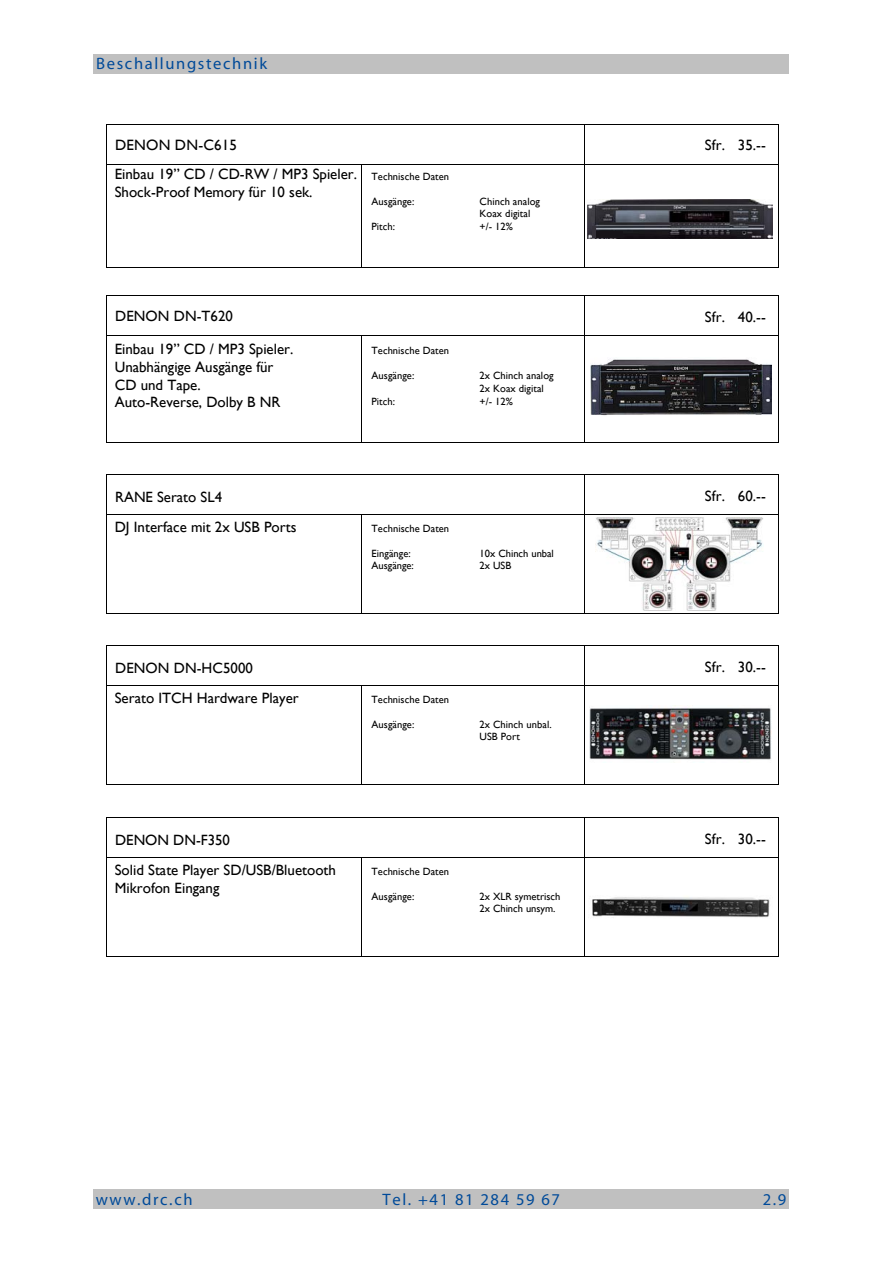
<style>
.page{position:relative;width:893px;height:1263px;background:#fff}
.page>*{position:absolute;margin:0;border:0;box-sizing:border-box;transform-origin:0 0}
.t1{font:16.5px "Myriad";letter-spacing:.1em;color:#004a99}
.t2{font:15px/17.9px "Gill Sans";color:#000}
.t3{font:14.85px "Gill Sans";color:#000}
.t4{font:10.5px/12.6px "Gill Sans";letter-spacing:.005em;color:#000}
</style>
<div class="page">
<img style="left:588px;top:857px;width:184px;height:100px">
<hr style="left:107px;top:295px;width:477px;height:1px;background:#000">
<hr style="left:585px;top:295px;width:193px;height:1px;background:#000">
<hr style="left:106px;top:296px;width:1px;height:40px;background:#000">
<hr style="left:584px;top:296px;width:1px;height:40px;background:#000">
<hr style="left:778px;top:296px;width:1px;height:40px;background:#000">
<hr style="left:107px;top:336px;width:254px;height:1px;background:#000">
<hr style="left:362px;top:336px;width:222px;height:1px;background:#000">
<hr style="left:585px;top:336px;width:193px;height:1px;background:#000">
<hr style="left:106px;top:336px;width:1px;height:107px;background:#000">
<hr style="left:107px;top:443px;width:254px;height:1px;background:#000">
<hr style="left:361px;top:336px;width:1px;height:107px;background:#000">
<hr style="left:362px;top:443px;width:222px;height:1px;background:#000">
<hr style="left:584px;top:336px;width:1px;height:107px;background:#000">
<hr style="left:585px;top:443px;width:193px;height:1px;background:#000">
<hr style="left:778px;top:336px;width:1px;height:107px;background:#000">
<hr style="left:107px;top:124px;width:477px;height:1px;background:#000">
<hr style="left:585px;top:124px;width:193px;height:1px;background:#000">
<hr style="left:106px;top:125px;width:1px;height:39px;background:#000">
<hr style="left:584px;top:125px;width:1px;height:39px;background:#000">
<hr style="left:778px;top:125px;width:1px;height:39px;background:#000">
<hr style="left:107px;top:164px;width:254px;height:1px;background:#000">
<hr style="left:362px;top:164px;width:222px;height:1px;background:#000">
<hr style="left:585px;top:164px;width:193px;height:1px;background:#000">
<hr style="left:106px;top:165px;width:1px;height:102px;background:#000">
<hr style="left:107px;top:267px;width:254px;height:1px;background:#000">
<hr style="left:361px;top:165px;width:1px;height:102px;background:#000">
<hr style="left:362px;top:267px;width:222px;height:1px;background:#000">
<hr style="left:584px;top:165px;width:1px;height:102px;background:#000">
<hr style="left:585px;top:267px;width:193px;height:1px;background:#000">
<hr style="left:778px;top:165px;width:1px;height:102px;background:#000">
<div style="left:93px;top:54px;width:696px;height:20px;background:#c0c0c0"></div>
<div style="left:93px;top:1189px;width:696px;height:20px;background:#c0c0c0"></div>
<hr style="left:107px;top:474px;width:477px;height:1px;background:#000">
<hr style="left:585px;top:474px;width:193px;height:1px;background:#000">
<hr style="left:106px;top:475px;width:1px;height:39px;background:#000">
<hr style="left:584px;top:475px;width:1px;height:39px;background:#000">
<hr style="left:778px;top:475px;width:1px;height:39px;background:#000">
<hr style="left:107px;top:514px;width:254px;height:1px;background:#000">
<hr style="left:362px;top:514px;width:222px;height:1px;background:#000">
<hr style="left:585px;top:514px;width:193px;height:1px;background:#000">
<hr style="left:106px;top:515px;width:1px;height:99px;background:#000">
<hr style="left:107px;top:614px;width:254px;height:1px;background:#000">
<hr style="left:361px;top:515px;width:1px;height:99px;background:#000">
<hr style="left:362px;top:614px;width:222px;height:1px;background:#000">
<hr style="left:584px;top:515px;width:1px;height:99px;background:#000">
<hr style="left:585px;top:614px;width:193px;height:1px;background:#000">
<hr style="left:778px;top:515px;width:1px;height:99px;background:#000">
<hr style="left:107px;top:645px;width:477px;height:1px;background:#000">
<hr style="left:585px;top:645px;width:193px;height:1px;background:#000">
<hr style="left:106px;top:646px;width:1px;height:39px;background:#000">
<hr style="left:584px;top:646px;width:1px;height:39px;background:#000">
<hr style="left:778px;top:646px;width:1px;height:39px;background:#000">
<hr style="left:107px;top:685px;width:254px;height:1px;background:#000">
<hr style="left:362px;top:685px;width:222px;height:1px;background:#000">
<hr style="left:585px;top:685px;width:193px;height:1px;background:#000">
<hr style="left:106px;top:686px;width:1px;height:99px;background:#000">
<hr style="left:107px;top:785px;width:254px;height:1px;background:#000">
<hr style="left:361px;top:686px;width:1px;height:99px;background:#000">
<hr style="left:362px;top:785px;width:222px;height:1px;background:#000">
<hr style="left:584px;top:686px;width:1px;height:99px;background:#000">
<hr style="left:585px;top:785px;width:193px;height:1px;background:#000">
<hr style="left:778px;top:686px;width:1px;height:99px;background:#000">
<img style="left:587px;top:200px;width:185px;height:38px">
<div style="left:596px;top:232px;width:27px;height:6px;background:#161318"></div>
<hr style="left:592px;top:226px;width:4px;height:12px;background:#35323a">
<img style="left:590px;top:359px;width:181px;height:57px">
<img style="left:589px;top:705px;width:182px;height:55px">
<hr style="left:107px;top:817px;width:477px;height:1px;background:#000">
<hr style="left:585px;top:817px;width:193px;height:1px;background:#000">
<hr style="left:106px;top:818px;width:1px;height:40px;background:#000">
<hr style="left:584px;top:818px;width:1px;height:40px;background:#000">
<hr style="left:778px;top:818px;width:1px;height:40px;background:#000">
<hr style="left:107px;top:858px;width:254px;height:1px;background:#000">
<hr style="left:362px;top:858px;width:222px;height:1px;background:#000">
<hr style="left:585px;top:858px;width:193px;height:1px;background:#000">
<hr style="left:106px;top:858px;width:1px;height:99px;background:#000">
<hr style="left:107px;top:957px;width:254px;height:1px;background:#000">
<hr style="left:361px;top:858px;width:1px;height:99px;background:#000">
<hr style="left:362px;top:957px;width:222px;height:1px;background:#000">
<hr style="left:584px;top:858px;width:1px;height:99px;background:#000">
<hr style="left:585px;top:957px;width:193px;height:1px;background:#000">
<hr style="left:778px;top:858px;width:1px;height:99px;background:#000">
<img style="left:595px;top:518px;width:168px;height:93px">
<p class="t1" style="left:96px;top:55px;width:172px">Beschallungstechnik</p>
<p class="t2" style="left:115px;top:131px;width:244px;line-height:28.7px">DENON DN-C615<br>Einbau 19” CD / CD-RW / MP3 Spieler.</p>
<p class="t2" style="left:115px;top:183px;width:199px">Shock-Proof Memory für 10 sek.</p>
<p class="t4" style="left:371px;top:170px;width:79px">Technische Daten</p>
<p class="t4" style="left:371px;top:195px;width:44px">Ausgänge:</p>
<p class="t4" style="left:479px;top:195px;width:62px">Chinch analog<br>Koax digital</p>
<p class="t4" style="left:371px;top:220px;width:25px">Pitch:</p>
<p class="t4" style="left:479px;top:220px;width:35px">+/- 12%</p>
<p class="t3" style="left:115px;top:308px;width:119px">DENON DN-T620</p>
<p class="t2" style="left:115px;top:340px;width:180px">Einbau 19” CD / MP3 Spieler.<br>Unabhängige Ausgänge für<br>CD und Tape.<br>Auto-Reverse, Dolby B NR</p>
<p class="t4" style="left:371px;top:344px;width:79px">Technische Daten</p>
<p class="t4" style="left:371px;top:370px;width:44px">Ausgänge:</p>
<p class="t4" style="left:479px;top:370px;width:76px">2x Chinch analog<br>2x Koax digital</p>
<p class="t4" style="left:371px;top:395px;width:25px">Pitch:</p>
<p class="t4" style="left:479px;top:395px;width:35px">+/- 12%</p>
<p class="t3" style="left:115px;top:488px;width:108px">RANE Serato SL4</p>
<p class="t2" style="left:115px;top:518px;width:183px">DJ Interface mit 2x USB Ports</p>
<p class="t4" style="left:371px;top:522px;width:79px">Technische Daten</p>
<p class="t4" style="left:371px;top:547px;width:44px">Eingänge:<br>Ausgänge:</p>
<p class="t4" style="left:479px;top:547px;width:76px">10x Chinch unbal<br>2x USB</p>
<p class="t2" style="left:705px;top:136px;width:63px">Sfr. 35.--</p>
<p class="t2" style="left:705px;top:308px;width:63px">Sfr. 40.--</p>
<p class="t2" style="left:705px;top:486px;width:63px">Sfr. 60.--</p>
<p class="t3" style="left:115px;top:659px;width:139px">DENON DN-HC5000</p>
<p class="t2" style="left:705px;top:657px;width:63px">Sfr. 30.--</p>
<p class="t2" style="left:115px;top:689px;width:185px">Serato ITCH Hardware Player</p>
<p class="t4" style="left:371px;top:693px;width:79px">Technische Daten</p>
<p class="t4" style="left:371px;top:718px;width:44px">Ausgänge:</p>
<p class="t4" style="left:479px;top:718px;width:74px">2x Chinch unbal.<br>USB Port</p>
<p class="t3" style="left:115px;top:831px;width:116px">DENON DN-F350</p>
<p class="t2" style="left:705px;top:829px;width:63px">Sfr. 30.--</p>
<p class="t2" style="left:115px;top:861px;width:223px">Solid State Player SD/USB/Bluetooth<br>Mikrofon Eingang</p>
<p class="t4" style="left:371px;top:865px;width:79px">Technische Daten</p>
<p class="t4" style="left:371px;top:890px;width:44px">Ausgänge:</p>
<p class="t4" style="left:479px;top:890px;width:82px">2x XLR symetrisch<br>2x Chinch unsym.</p>
<p class="t1" style="left:96px;top:1191px;width:98px">www.drc.ch</p>
<p class="t1" style="left:382px;top:1191px;width:179px">Tel. +41 81 284 59 67</p>
<p class="t1" style="left:762px;top:1191px;width:25px">2.9</p>
</div>
